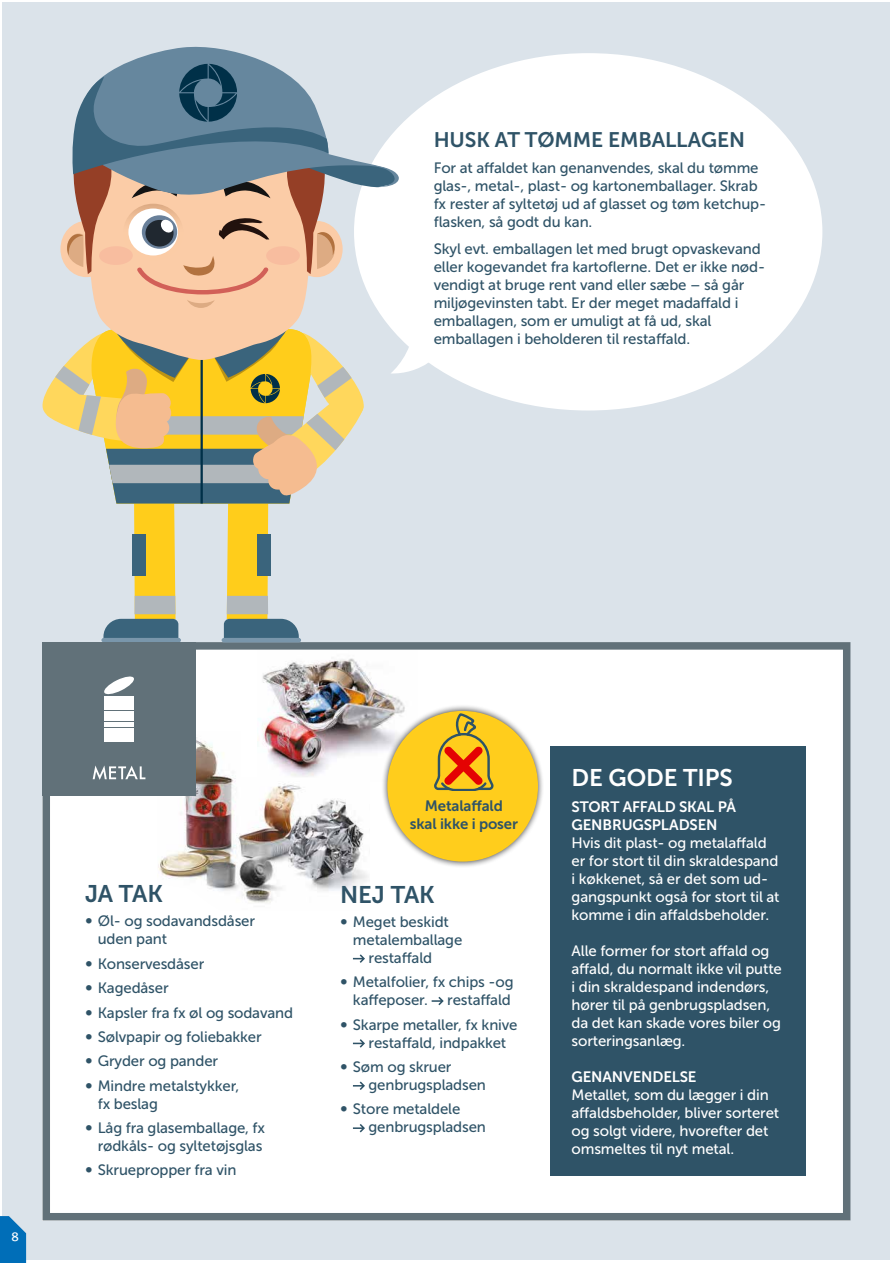
<style>
.page{position:relative;width:893px;height:1263px;background:#fff}
.page>*{position:absolute;margin:0;border:0;box-sizing:border-box;transform-origin:0 0}
.t1{font:24px "Museo Sans 700";letter-spacing:-.005em;color:#2f5367}
.t2{font:24px "Museo Sans 700";letter-spacing:-.005em;color:#fff}
.t3{font:21px "Museo Sans 700";letter-spacing:-.005em;color:#2f5367}
.t4{font:15px/18px "Museo Sans 500";letter-spacing:-.01em;color:#2f5367}
.t5{font:15px/18px "Museo Sans 500";letter-spacing:-.01em;color:#fff}
.t6{font:15px/18px "Museo Sans 700";letter-spacing:-.01em;color:#fff}
.t7{font:15px/18px "Museo Sans 700";letter-spacing:-.01em;color:#2f5367;text-align:center}
.t8{font:12px "Signa Normal";color:#fff}
</style>
<div class="page">
<div style="left:3px;top:3px;width:887px;height:1257px;background:#dbe3ea"></div>
<div style="left:43px;top:642px;width:807px;height:578px;background:#fff"></div>
<img style="left:259px;top:658px;width:144px;height:94px">
<div style="left:43px;top:642px;width:807px;height:578px;border:8px solid #617179"></div>
<div style="left:354px;top:53px;width:468px;height:357px;background:#fff;border-radius:50%"></div>
<hr style="left:222px;top:638px;width:79px;height:4px;background:#7996ab;border-radius:2px">
<hr style="left:101px;top:638px;width:80px;height:4px;background:#7996ab;border-radius:2px">
<svg style="left:43px;top:47px;width:407px;height:593px"></svg>
<img style="left:157px;top:731px;width:213px;height:172px">
<div style="left:43px;top:642px;width:153px;height:153px;background:#617179"></div>
<svg style="left:93px;top:765px;width:52px;height:15px"></svg>
<svg style="left:104px;top:676px;width:30px;height:19px"></svg>
<hr style="left:104px;top:722px;width:30px;height:4px;background:#fff">
<div style="left:104px;top:728px;width:30px;height:14px;background:#fff"></div>
<hr style="left:104px;top:717px;width:30px;height:4px;background:#fff">
<div style="left:104px;top:696px;width:30px;height:13px;background:#fff"></div>
<hr style="left:104px;top:711px;width:30px;height:4px;background:#fff">
<svg style="left:353px;top:954px;width:12px;height:9px"></svg>
<svg style="left:432px;top:997px;width:12px;height:8px"></svg>
<svg style="left:353px;top:1039px;width:12px;height:9px"></svg>
<svg style="left:353px;top:1081px;width:12px;height:9px"></svg>
<svg style="left:353px;top:1124px;width:12px;height:8px"></svg>
<div style="left:550px;top:746px;width:255px;height:429px;background:#2f5367"></div>
<div style="left:381px;top:704px;width:163px;height:164px;background:#000;opacity:.75"></div>
<div style="left:387px;top:711px;width:151px;height:150px;background:#ffcd1c;border-radius:50%"></div>
<svg style="left:431px;top:711px;width:68px;height:79px"></svg>
<svg style="left:0;top:1216px;width:26px;height:47px"></svg>
<h2 class="t3" style="left:434px;top:128px;width:313px">HUSK AT TØMME EMBALLAGEN</h2>
<p class="t4" style="left:434px;top:159px;width:334px">For at affaldet kan genanvendes, skal du tømme glas-, metal-, plast- og kartonemballager. Skrab fx rester af syltetøj ud af glasset og tøm ketchup&shy;flasken, så godt du kan.</p>
<p class="t4" style="left:434px;top:239px;width:333px">Skyl evt. emballagen let med brugt opvaskevand eller kogevandet fra kartoflerne. Det er ikke nød&shy;vendigt at bruge rent vand eller sæbe – så går miljøgevinsten tabt. Er der meget madaffald i emballagen, som er umuligt at få ud, skal emballagen i beholderen til restaffald.</p>
<p class="t8" style="left:11px;top:1230px;width:9px">8</p>
<h1 class="t1" style="left:85px;top:880px;width:79px">JA TAK</h1>
<p class="t4" style="left:98px;top:912px;width:159px;text-indent:-13px">∞ Øl- og sodavandsdåser uden pant</p>
<p class="t4" style="left:85px;top:951px;width:210px;line-height:24.3px">∞ Konservesdåser<br>∞ Kagedåser<br>∞ Kapsler fra fx øl og sodavand ∞ Sølvpapir og foliebakker<br>∞ Gryder og pander<br>∞ Mindre metalstykker,</p>
<p class="t4" style="left:85px;top:1091px;width:182px;line-height:24.3px;text-indent:13px">fx beslag<br>∞ Låg fra glasemballage, fx</p>
<p class="t4" style="left:85px;top:1134px;width:179px;line-height:24.3px;text-indent:13px">rødkåls- og syltetøjsglas ∞ Skruepropper fra vin</p>
<p class="t7" style="left:410px;top:797px;width:110px">Metalaffald skal ikke i poser</p>
<h1 class="t1" style="left:340px;top:881px;width:96px">NEJ TAK</h1>
<p class="t4" style="left:340px;top:913px;width:110px">∞ Meget beskidt</p>
<p class="t4" style="left:353px;top:931px;width:111px">metalemballage</p>
<p class="t4" style="left:369px;top:949px;width:65px">restaffald</p>
<p class="t4" style="left:353px;top:973px;width:162px;text-indent:-13px">∞ Metalfolier, fx chips -og kaffeposer.</p>
<p class="t4" style="left:340px;top:988px;width:179px;line-height:24.3px;text-indent:107px">restaffald ∞ Skarpe metaller, fx knive</p>
<p class="t4" style="left:340px;top:1030px;width:168px;line-height:24.3px;text-indent:28px">restaffald, indpakket ∞ Søm og skruer</p>
<p class="t4" style="left:340px;top:1073px;width:147px;line-height:24.3px;text-indent:28px">genbrugspladsen ∞ Store metaldele</p>
<p class="t4" style="left:369px;top:1118px;width:119px">genbrugspladsen</p>
<h1 class="t2" style="left:572px;top:764px;width:163px">DE GODE TIPS</h1>
<p class="t6" style="left:572px;top:798px;width:166px">STORT AFFALD SKAL PÅ<br>GENBRUGSPLADSEN</p>
<p class="t5" style="left:572px;top:834px;width:210px">Hvis dit plast- og metalaffald er for stort til din skraldespand i køkkenet, så er det som ud&shy;gangspunkt også for stort til at komme i din affaldsbeholder.</p>
<p class="t5" style="left:572px;top:942px;width:212px">Alle former for stort affald og affald, du normalt ikke vil putte i din skraldespand indendørs, hører til på genbrugspladsen, da det kan skade vores biler og sorteringsanlæg.</p>
<p class="t6" style="left:572px;top:1068px;width:126px">GENANVENDELSE</p>
<p class="t5" style="left:572px;top:1086px;width:209px">Metallet, som du lægger i din affaldsbeholder, bliver sorteret og solgt videre, hvorefter det omsmeltes til nyt metal.</p>
</div>
